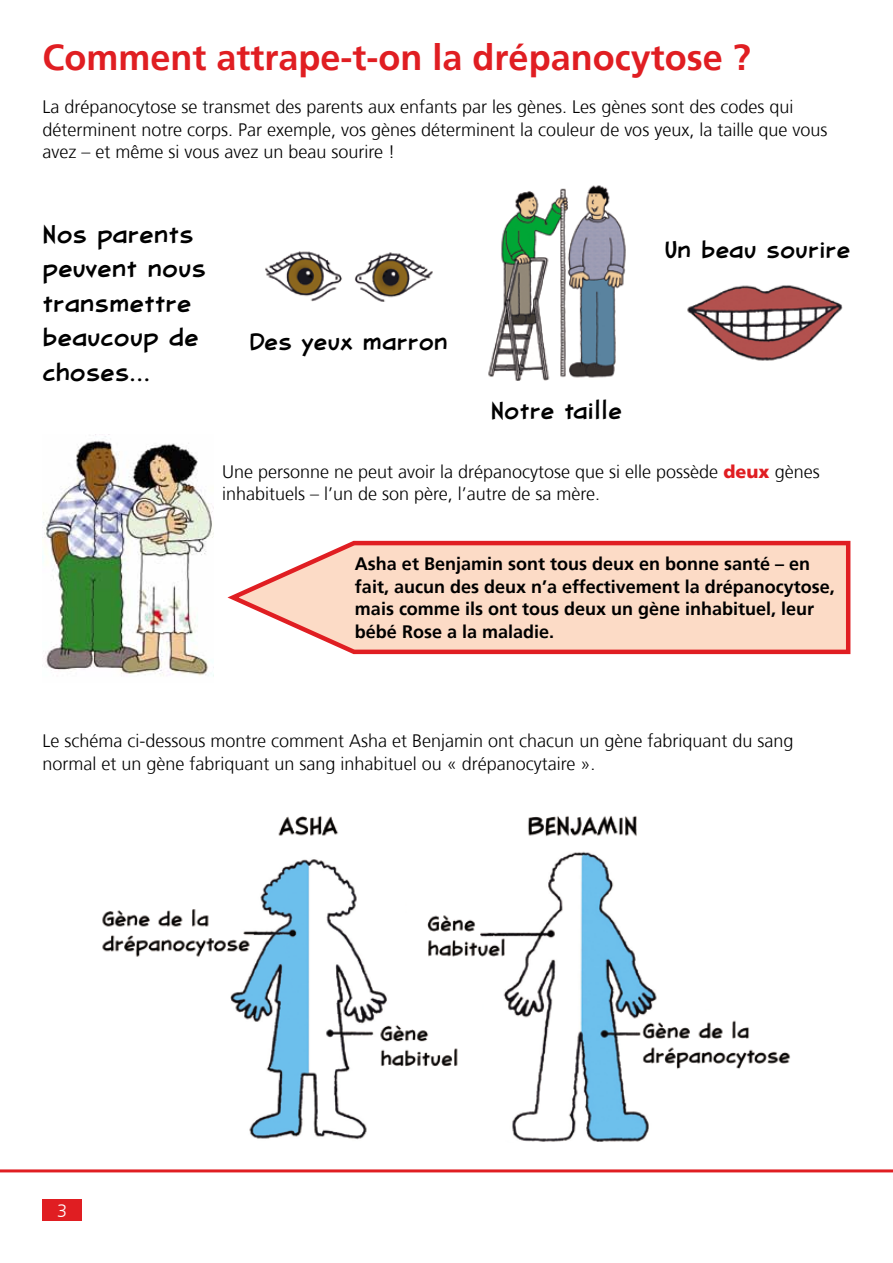
<style>
.page{position:relative;width:893px;height:1263px;background:#fff}
.page>*{position:absolute;margin:0;border:0;box-sizing:border-box;transform-origin:0 0}
.t1{font:700 36px "Frutiger";color:#e01e22}
.t2{font:300 34.5px/34.5px "Blambot FX Pro BB";color:#000}
.t3{font:300 33px "Blambot FX Pro BB";color:#000}
.t4{font:300 18px/22.5px "Frutiger";color:#000}
.t5{font:700 18px/22.5px "Frutiger";color:#000}
.t6{font:300 18px "Frutiger";color:#fff}
.s1{font-weight:900;color:#e01e22}
</style>
<div class="page">
<svg style="left:227px;top:540px;width:624px;height:115px;background:#f9cfbe"></svg>
<img style="left:102px;top:816px;width:689px;height:326px">
<img style="left:265px;top:251px;width:168px;height:51px">
<img style="left:488px;top:185px;width:138px;height:196px">
<img style="left:687px;top:285px;width:156px;height:76px">
<img style="left:43px;top:436px;width:171px;height:241px">
<hr style="left:0;top:1169px;width:893px;height:3px;background:#e01e22">
<div style="left:43px;top:1199px;width:39px;height:21px;background:#e01e22"></div>
<h1 class="t1" style="left:43px;top:36px;width:710px">Comment attrape-t-on la drépanocytose ?</h1>
<p class="t4" style="left:43px;top:96px;width:786px">La drépanocytose se transmet des parents aux enfants par les gènes. Les gènes sont des codes qui déterminent notre corps. Par exemple, vos gènes déterminent la couleur de vos yeux, la taille que vous avez – et même si vous avez un beau sourire !</p>
<h2 class="t2" style="left:43px;top:216px;width:165px">Nos parents peuvent nous transmettre beaucoup de choses…</h2>
<h3 class="t3" style="left:250px;top:324px;width:200px">Des yeux marron</h3>
<h3 class="t3" style="left:665px;top:233px;width:187px">Un beau sourire</h3>
<h3 class="t3" style="left:491px;top:393px;width:133px">Notre taille</h3>
<p class="t4" style="left:222px;top:460px;width:599px">Une personne ne peut avoir la drépanocytose que si elle possède <span class="s1">deux</span> gènes inhabituels – l’un de son père, l’autre de sa mère.</p>
<p class="t5" style="left:355px;top:553px;width:481px">Asha et Benjamin sont tous deux en bonne santé – en fait, aucun des deux n’a effectivement la drépanocytose, mais comme ils ont tous deux un gène inhabituel, leur bébé Rose a la maladie.</p>
<p class="t4" style="left:43px;top:730px;width:752px">Le schéma ci-dessous montre comment Asha et Benjamin ont chacun un gène fabriquant du sang normal et un gène fabriquant un sang inhabituel ou « drépanocytaire ».</p>
<p class="t6" style="left:57px;top:1200px;width:12px">3</p>
</div>
